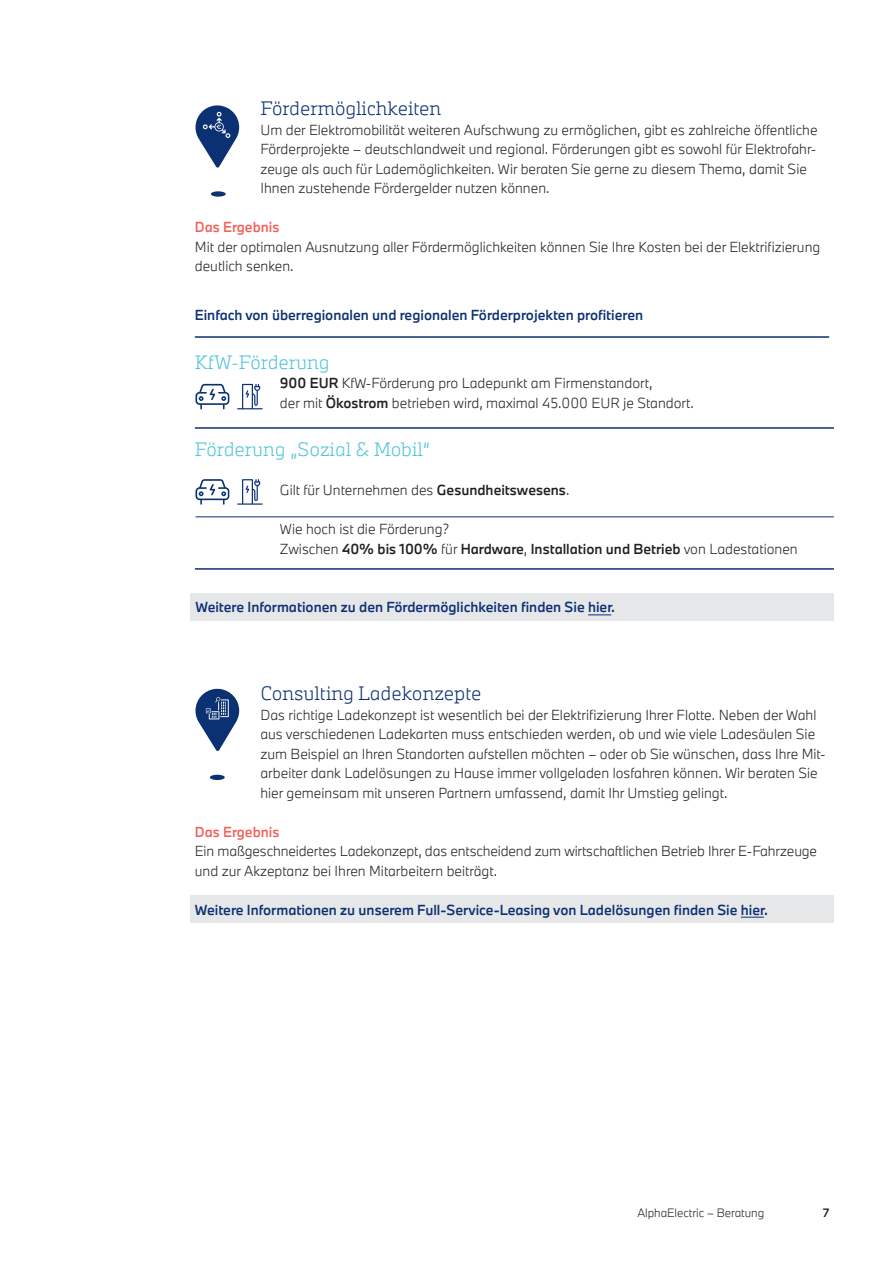
<style>
.page{position:relative;width:893px;height:1263px;background:#fff}
.page>*{position:absolute;margin:0;border:0;box-sizing:border-box;transform-origin:0 0}
.t1{font:300 18px "Alphabet Slab Pro";color:#0c3173}
.t2{font:300 18px "Alphabet Slab Pro";color:#53c5d7}
.t3{font:300 13.5px/19.5px "Alphabet Sans Pro";color:#231f20}
.t4{font:500 13.5px "Alphabet Sans Pro";color:#0c3173}
.t5{font:500 13.5px "Alphabet Sans Pro";color:#f06259}
.t6{font:300 11.25px "Alphabet Sans Pro";color:#231f20}
.t7{font:500 11.25px "Alphabet Sans Pro";color:#231f20}
.s1{font-weight:500}
</style>
<div class="page">
<svg style="left:195px;top:384px;width:34px;height:25px"></svg>
<svg style="left:237px;top:384px;width:26px;height:25px"></svg>
<hr style="left:195px;top:427px;width:639px;height:2px;background:#0c3173">
<hr style="left:195px;top:336px;width:634px;height:2px;background:#0c3173">
<div style="left:190px;top:593px;width:644px;height:28px;background:#e6e7e9"></div>
<div style="left:211px;top:191px;width:15px;height:6px;background:#0c3173;border-radius:50%"></div>
<svg style="left:195px;top:105px;width:44px;height:63px"></svg>
<div style="left:190px;top:895px;width:644px;height:28px;background:#e6e7e9"></div>
<svg style="left:741px;top:917px;width:23px;height:1px"></svg>
<div style="left:210px;top:775px;width:15px;height:5px;background:#0c3173;border-radius:50%"></div>
<svg style="left:195px;top:689px;width:44px;height:62px"></svg>
<svg style="left:588px;top:614px;width:23px;height:1px"></svg>
<svg style="left:195px;top:479px;width:34px;height:26px"></svg>
<svg style="left:237px;top:479px;width:26px;height:26px"></svg>
<hr style="left:195px;top:568px;width:639px;height:2px;background:#0c3173">
<hr style="left:195px;top:517px;width:639px;height:1px;background:#0c3173">
<h1 class="t1" style="left:260px;top:96px;width:182px">Fördermöglichkeiten</h1>
<p class="t3" style="left:260px;top:120px;width:559px">Um der Elektromobilität weiteren Aufschwung zu ermöglichen, gibt es zahlreiche öffentliche Förderprojekte – deutschlandweit und regional. Förderungen gibt es sowohl für Elektrofahr&shy;zeuge als auch für Lademöglichkeiten. Wir beraten Sie gerne zu diesem Thema, damit Sie Ihnen zustehende Fördergelder nutzen können.</p>
<p class="t5" style="left:195px;top:218px;width:86px">Das Ergebnis</p>
<p class="t3" style="left:195px;top:237px;width:627px">Mit der optimalen Ausnutzung aller Fördermöglichkeiten können Sie Ihre Kosten bei der Elektrifizierung deutlich senken.</p>
<p class="t4" style="left:195px;top:306px;width:450px">Einfach von überregionalen und regionalen Förderprojekten profitieren</p>
<h1 class="t2" style="left:195px;top:350px;width:136px">KfW-Förderung</h1>
<p class="t3" style="left:280px;top:373px;width:415px"><span class="s1">900 EUR</span> KfW-Förderung pro Ladepunkt am Firmenstandort,<br>der mit <span class="s1">Ökostrom</span> betrieben wird, maximal 45.000 EUR je Standort.</p>
<h1 class="t2" style="left:195px;top:437px;width:237px">Förderung „Sozial &amp; Mobil“</h1>
<p class="t3" style="left:280px;top:480px;width:291px">Gilt für Unternehmen des <span class="s1">Gesundheitswesens</span>.</p>
<p class="t3" style="left:280px;top:519px;width:519px">Wie hoch ist die Förderung?<br>Zwischen <span class="s1">40% bis 100%</span> für <span class="s1">Hardware</span>, <span class="s1">Installation und Betrieb</span> von Ladestationen</p>
<p class="t4" style="left:195px;top:598px;width:421px">Weitere Informationen zu den Fördermöglichkeiten finden Sie hier.</p>
<h1 class="t1" style="left:260px;top:681px;width:223px">Consulting Ladekonzepte</h1>
<p class="t3" style="left:260px;top:705px;width:567px">Das richtige Ladekonzept ist wesentlich bei der Elektrifizierung Ihrer Flotte. Neben der Wahl aus verschiedenen Ladekarten muss entschieden werden, ob und wie viele Ladesäulen Sie zum Beispiel an Ihren Standorten aufstellen möchten – oder ob Sie wünschen, dass Ihre Mit&shy;arbeiter dank Ladelösungen zu Hause immer vollgeladen losfahren können. Wir beraten Sie hier gemeinsam mit unseren Partnern umfassend, damit Ihr Umstieg gelingt.</p>
<p class="t5" style="left:195px;top:822px;width:86px">Das Ergebnis</p>
<p class="t3" style="left:195px;top:841px;width:624px">Ein maßgeschneidertes Ladekonzept, das entscheidend zum wirtschaftlichen Betrieb Ihrer E-Fahrzeuge und zur Akzeptanz bei Ihren Mitarbeitern beiträgt.</p>
<p class="t4" style="left:195px;top:900px;width:574px">Weitere Informationen zu unserem Full-Service-Leasing von Ladelösungen finden Sie hier.</p>
<p class="t6" style="left:637px;top:1205px;width:128px">AlphaElectric – Beratung</p>
<p class="t7" style="left:823px;top:1205px;width:8px">7</p>
</div>
